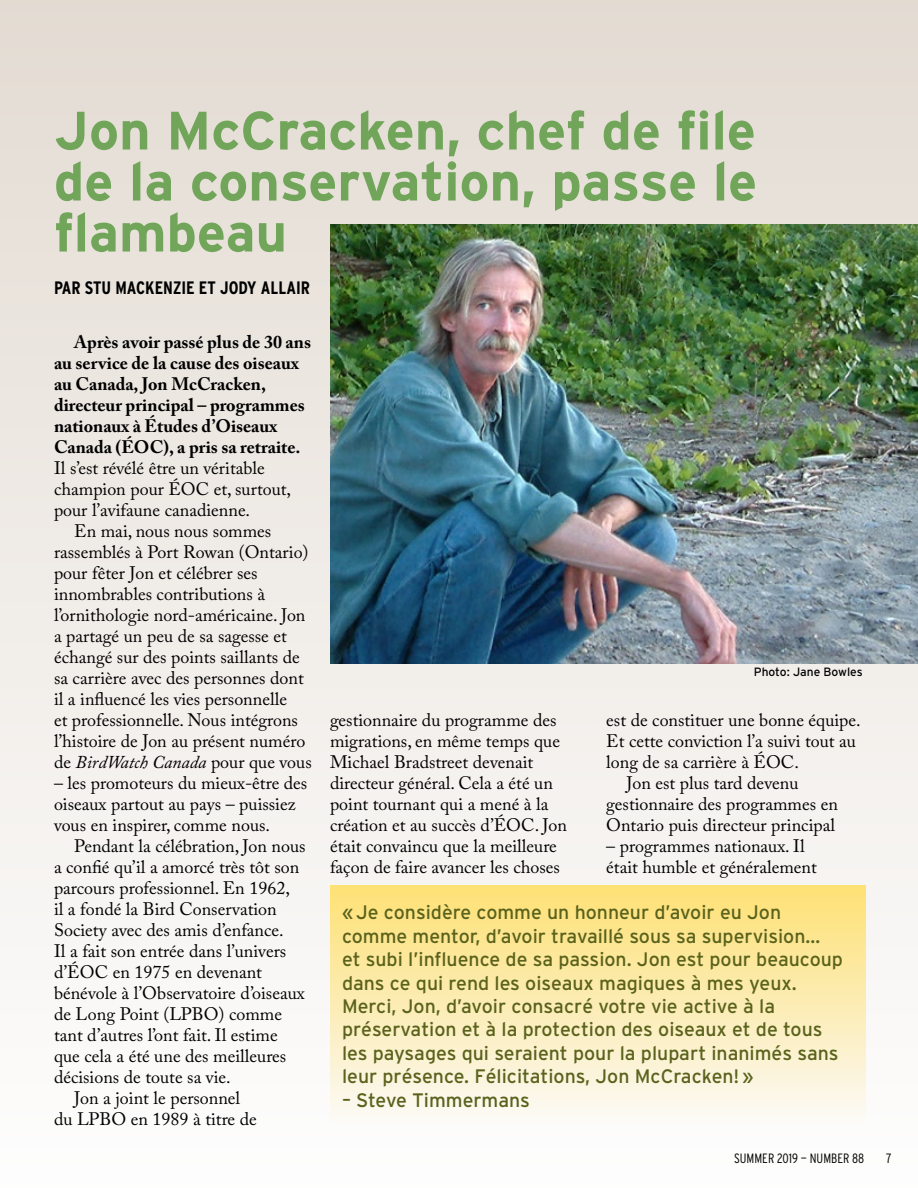
<style>
.page{position:relative;width:918px;height:1188px;background:#fff}
.page>*{position:absolute;margin:0;border:0;box-sizing:border-box;transform-origin:0 0}
.t1{font:700 54px/51px "Interstate";color:#71a65a;text-align:justify}
.Body_A{font:19.5px/23.4px "Interstate";color:#5a621c}
.Body_A-2{font:18px/21px "Adobe Caslon Pro";color:#000}
.Body_A-3{font:700 18px/21px "Adobe Caslon Pro";color:#000}
.t2{font:700 condensed 18px "Interstate";color:#000}
.t3{font:300 condensed 13.5px "Interstate";color:#000}
.Sub_Heading{font:12px "Interstate";color:#000}
.s1{font-weight:400}
.s2{font-style:italic}
</style>
<div class="page">
<div style="left:0;top:0;width:918px;height:1188px;background:linear-gradient(to bottom,#e3dbd2,#fefefd)"></div>
<div style="left:330px;top:886px;width:535px;height:239px;background:linear-gradient(to bottom,#fee074,#fbfaf7)"></div>
<img style="left:330px;top:225px;width:588px;height:438px">
<p class="t1" style="left:54px;top:105px;width:705px">Jon McCracken, chef de file de la conservation, passe le flambeau</p>
<p class="t2" style="left:54px;top:277px;width:258px">PAR STU MACKENZIE ET JODY ALLAIR</p>
<p class="Body_A-3" style="left:54px;top:331px;width:259px;text-indent:20px">Après avoir passé plus de 30 ans au service de la cause des oiseaux au Canada, Jon McCracken, directeur principal – programmes nationaux à Études d’Oiseaux<br>Canada (ÉOC), a pris sa retraite.<br><span class="s1">Il s’est révélé être un véritable champion pour ÉOC et, surtout, pour l’avifaune canadienne.</span></p>
<p class="Body_A-2" style="left:54px;top:520px;width:259px;text-indent:20px">En mai, nous nous sommes rassemblés à Port Rowan (Ontario) pour fêter Jon et célébrer ses innombrables contributions à l’ornithologie nord-américaine. Jon a partagé un peu de sa sagesse et échangé sur des points saillants de sa carrière avec des personnes dont il a influencé les vies personnelle<br>et professionnelle. Nous intégrons l’histoire de Jon au présent numéro de <span class="s2">BirdWatch Canada</span> pour que vous</p>
<p class="Body_A-2" style="left:54px;top:772px;width:255px">– les promoteurs du mieux-être des oiseaux partout au pays – puissiez vous en inspirer, comme nous.</p>
<p class="Body_A-2" style="left:54px;top:835px;width:253px;text-indent:20px">Pendant la célébration, Jon nous a confié qu’il a amorcé très tôt son parcours professionnel. En 1962,<br>il a fondé la Bird Conservation<br>Society avec des amis d’enfance.<br>Il a fait son entrée dans l’univers d’ÉOC en 1975 en devenant bénévole à l’Observatoire d’oiseaux de Long Point (LPBO) comme tant d’autres l’ont fait. Il estime que cela a été une des meilleures décisions de toute sa vie.</p>
<p class="Body_A-2" style="left:54px;top:1087px;width:204px;text-align:center">Jon a joint le personnel<br>du LPBO en 1989 à titre de</p>
<p class="Body_A-2" style="left:330px;top:709px;width:239px">gestionnaire du programme des migrations, en même temps que<br>Michael Bradstreet devenait directeur général. Cela a été un point tournant qui a mené à la création et au succès d’ÉOC. Jon était convaincu que la meilleure façon de faire avancer les choses</p>
<p class="Sub_Heading" style="left:754px;top:665px;width:110px">Photo: Jane Bowles</p>
<p class="Body_A-2" style="left:606px;top:709px;width:256px">est de constituer une bonne équipe.<br>Et cette conviction l’a suivi tout au long de sa carrière à ÉOC.</p>
<p class="Body_A-2" style="left:606px;top:772px;width:233px;text-indent:20px">Jon est plus tard devenu gestionnaire des programmes en<br>Ontario puis directeur principal</p>
<p class="Body_A-2" style="left:606px;top:835px;width:212px">– programmes nationaux. Il était humble et généralement</p>
<p class="Body_A" style="left:342px;top:901px;width:503px">« Je considère comme un honneur d’avoir eu Jon comme mentor, d’avoir travaillé sous sa supervision… et subi l’influence de sa passion. Jon est pour beaucoup dans ce qui rend les oiseaux magiques à mes yeux.<br>Merci, Jon, d’avoir consacré votre vie active à la préservation et à la protection des oiseaux et de tous les paysages qui seraient pour la plupart inanimés sans leur présence. Félicitations, Jon McCracken! »</p>
<p class="Body_A" style="left:342px;top:1088px;width:189px">– Steve Timmermans</p>
<p class="t3" style="left:734px;top:1151px;width:132px">SUMMER 2019 — NUMBER 88</p>
<p class="t3" style="left:886px;top:1151px;width:7px">7</p>
</div>
